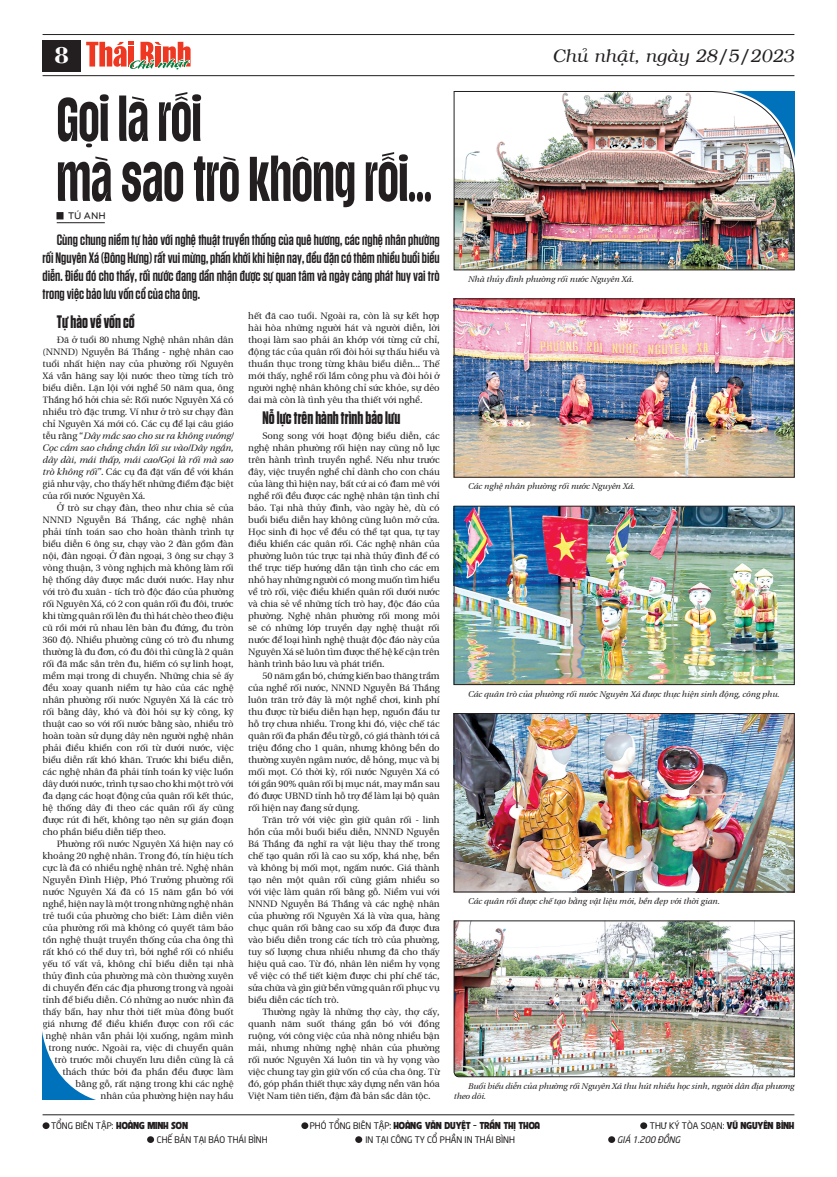
<style>
.page{position:relative;width:837px;height:1177px;background:#fff}
.page>*{position:absolute;margin:0;border:0;box-sizing:border-box;transform-origin:0 0}
.Tit_to_GD{font:63px "SVN Gratelos Display Regular";color:#231f20;scale:.9 1}
.t1{font:24px "VNI Bodon Bold";color:#fff}
.Tit_nho{font:700 18px "SVN Tungsten";color:#231f20;scale:.9 1}
.t2{font:italic 18px "VNI";color:#231f20}
.Sapo{font:600 15px/18px "SVN Tungsten";color:#231f20;text-align:justify}
.Ten_tac_gia{font:10px "UTM Bryant LG Bold";color:#231f20}
.Body{font:9.5px/12px "BHD utopia Long";color:#231f20;text-align:justify}
.Text_dt8{font:9px "UTM Neo Sans Intel";color:#231f20}
.Text_dt8-2{font:9px "UTM American Sans";color:#231f20}
.Text_dt8-3{font:italic 9px "UTM Neo Sans Intel";color:#231f20}
.Chu_thich_anh{font:8.5px/10.2px "BHD Utopia Italic long Italic";color:#231f20}
.s1{font-family:"BHD Utopia Italic long Italic"}
.s2{font-family:"UTM American Sans"}
.s3{font-family:"UTM Neo Sans Intel"}
</style>
<div class="page">
<hr style="left:43px;top:34px;width:751px;height:1px;background:#231f20">
<hr style="left:43px;top:75px;width:751px;height:1px;background:#231f20">
<div style="left:43px;top:40px;width:38px;height:31px;background:#231f20"></div>
<svg style="left:86px;top:42px;width:105px;height:35px"></svg>
<hr style="left:43px;top:1114px;width:751px;height:1px;background:#231f20">
<div style="left:43px;top:1122px;width:7px;height:6px;background:#231f20;border-radius:50%"></div>
<div style="left:301px;top:1122px;width:7px;height:6px;background:#231f20;border-radius:50%"></div>
<div style="left:640px;top:1122px;width:7px;height:6px;background:#231f20;border-radius:50%"></div>
<div style="left:147px;top:1136px;width:7px;height:6px;background:#231f20;border-radius:50%"></div>
<div style="left:355px;top:1136px;width:7px;height:6px;background:#231f20;border-radius:50%"></div>
<div style="left:608px;top:1136px;width:7px;height:6px;background:#231f20;border-radius:50%"></div>
<svg style="left:42px;top:1031px;width:54px;height:69px"></svg>
<div style="left:57px;top:212px;width:6px;height:7px;background:#231f20;border:1px solid #231f20"></div>
<hr style="left:57px;top:222px;width:48px;height:1px;background:#231f20">
<div style="left:451px;top:89px;width:345px;height:184px;background:linear-gradient(to right,#fff,#fff)"></div>
<img style="left:453px;top:91px;width:341px;height:179px">
<img style="left:456px;top:301px;width:336px;height:174px">
<img style="left:456px;top:508px;width:336px;height:174px">
<div style="left:454px;top:506px;width:340px;height:178px;border:1px solid #231f20"></div>
<img style="left:456px;top:715px;width:336px;height:175px">
<div style="left:454px;top:713px;width:340px;height:179px;border:1px solid #231f20"></div>
<img style="left:453px;top:920px;width:341px;height:156px">
<p class="t1" style="left:54px;top:37px;width:16px">8</p>
<p class="t2" style="left:552px;top:43px;width:243px">Chuû nhaät, ngaøy 28/5/2023</p>
<p class="Tit_to_GD" style="left:57px;top:85px;width:162px">Gọi là rối</p>
<p class="Tit_to_GD" style="left:57px;top:145px;width:418px">mà sao trò không rối...</p>
<p class="Sapo" style="left:43px;top:230px;width:398px;text-indent:14px">Cùng chung niềm tự hào với nghệ thuật truyền thống của quê hương, các nghệ nhân phường rối Nguyên Xá (Đông Hưng) rất vui mừng, phấn khởi khi hiện nay, đều đặn có thêm nhiều buổi biểu diễn. Điều đó cho thấy, rối nước đang dần nhận được sự quan tâm và ngày càng phát huy vai trò trong việc bảo lưu vốn cổ của cha ông.</p>
<p class="Ten_tac_gia" style="left:68px;top:208px;width:39px">TÚ ANH</p>
<p class="Tit_nho" style="left:57px;top:310px;width:88px">Tự hào về vốn cổ</p>
<p class="Body" style="left:43px;top:333px;width:193px;text-indent:14px">Đã ở tuổi 80 nhưng Nghệ nhân nhân dân (NNND) Nguyễn Bá Thắng - nghệ nhân cao tuổi nhất hiện nay của phường rối Nguyên Xá vẫn hăng say lội nước theo từng tích trò biểu diễn. Lặn lội với nghề 50 năm qua, ông Thắng hồ hởi chia sẻ: Rối nước Nguyên Xá có nhiều trò đặc trưng. Ví như ở trò sư chạy đàn chỉ Nguyên Xá mới có. Các cụ để lại câu giáo tễu rằng “<span class="s1">Dây mắc sao cho sư ra không vướng/ Cọc cắm sao chẳng chắn lối sư vào/Dây ngắn, dây dài, mái thấp, mái cao/Gọi là rối mà sao trò không rối”</span>. Các cụ đã đặt vấn đề với khán giả như vậy, cho thấy hết những điểm đặc biệt của rối nước Nguyên Xá.</p>
<p class="Body" style="left:43px;top:501px;width:193px;text-indent:14px">Ở trò sư chạy đàn, theo như chia sẻ của NNND Nguyễn Bá Thắng, các nghệ nhân phải tính toán sao cho hoàn thành trình tự biểu diễn 6 ông sư, chạy vào 2 đàn gồm đàn nội, đàn ngoại. Ở đàn ngoại, 3 ông sư chạy 3 vòng thuận, 3 vòng nghịch mà không làm rối hệ thống dây được mắc dưới nước. Hay như với trò đu xuân - tích trò độc đáo của phường rối Nguyên Xá, có 2 con quân rối đu đôi, trước khi từng quân rối lên đu thì hát chèo theo điệu cũ rồi mới rủ nhau lên bàn đu đứng, đu tròn 360 độ. Nhiều phường cũng có trò đu nhưng thường là đu đơn, có đu đôi thì cũng là 2 quân rối đã mắc sẵn trên đu, hiếm có sự linh hoạt, mềm mại trong di chuyển. Những chia sẻ ấy đều xoay quanh niềm tự hào của các nghệ nhân phường rối nước Nguyên Xá là các trò rối bằng dây, khó và đòi hỏi sự kỳ công, kỹ thuật cao so với rối nước bằng sào, nhiều trò hoàn toàn sử dụng dây nên người nghệ nhân phải điều khiển con rối từ dưới nước, việc biểu diễn rất khó khăn. Trước khi biểu diễn, các nghệ nhân đã phải tính toán kỹ việc luồn dây dưới nước, trình tự sao cho khi một trò với đa dạng các hoạt động của quân rối kết thúc, hệ thống dây đi theo các quân rối ấy cũng được rút đi hết, không tạo nên sự gián đoạn cho phần biểu diễn tiếp theo.</p>
<p class="Body" style="left:43px;top:837px;width:193px;text-align:right">Phường rối nước Nguyên Xá hiện nay có khoảng 20 nghệ nhân. Trong đó, tín hiệu tích cực là đã có nhiều nghệ nhân trẻ. Nghệ nhân Nguyễn Đình Hiệp, Phó Trưởng phường rối nước Nguyên Xá đã có 15 năm gắn bó với nghề, hiện nay là một trong những nghệ nhân trẻ tuổi của phường cho biết: Làm diễn viên của phường rối mà không có quyết tâm bảo tồn nghệ thuật truyền thống của cha ông thì rất khó có thể duy trì, bởi nghề rối có nhiều yếu tố vất vả, không chỉ biểu diễn tại nhà thủy đình của phường mà còn thường xuyên di chuyển đến các địa phương trong và ngoài tỉnh để biểu diễn. Có những ao nước nhìn đã thấy bẩn, hay như thời tiết mùa đông buốt giá nhưng để điều khiển được con rối các nghệ nhân vẫn phải lội xuống, ngâm mình trong nước. Ngoài ra, việc di chuyển quân trò trước mỗi chuyến lưu diễn cũng là cả thách thức bởi đa phần đều được làm bằng gỗ, rất nặng trong khi các nghệ<br>nhân của phường hiện nay hầu</p>
<p class="Body" style="left:248px;top:309px;width:193px">hết đã cao tuổi. Ngoài ra, còn là sự kết hợp hài hòa những người hát và người diễn, lời thoại làm sao phải ăn khớp với từng cử chỉ, động tác của quân rối đòi hỏi sự thấu hiểu và thuần thục trong từng khâu biểu diễn... Thế mới thấy, nghề rối lắm công phu và đòi hỏi ở người nghệ nhân không chỉ sức khỏe, sự dẻo dai mà còn là tình yêu tha thiết với nghề.</p>
<p class="Tit_nho" style="left:262px;top:406px;width:154px">Nỗ lực trên hành trình bảo lưu</p>
<p class="Body" style="left:248px;top:429px;width:193px;text-indent:14px">Song song với hoạt động biểu diễn, các nghệ nhân phường rối hiện nay cũng nỗ lực trên hành trình truyền nghề. Nếu như trước đây, việc truyền nghề chỉ dành cho con cháu của làng thì hiện nay, bất cứ ai có đam mê với nghề rối đều được các nghệ nhân tận tình chỉ bảo. Tại nhà thủy đình, vào ngày hè, dù có buổi biểu diễn hay không cũng luôn mở cửa.<br>Học sinh đi học về đều có thể tạt qua, tự tay điều khiển các quân rối. Các nghệ nhân của phường luôn túc trực tại nhà thủy đình để có thể trực tiếp hướng dẫn tận tình cho các em nhỏ hay những người có mong muốn tìm hiểu về trò rối, việc điều khiển quân rối dưới nước và chia sẻ về những tích trò hay, độc đáo của phường. Nghệ nhân phường rối mong mỏi sẽ có những lớp truyền dạy nghệ thuật rối nước để loại hình nghệ thuật độc đáo này của Nguyên Xá sẽ luôn tìm được thế hệ kế cận trên hành trình bảo lưu và phát triển.</p>
<p class="Body" style="left:248px;top:669px;width:193px;text-indent:14px">50 năm gắn bó, chứng kiến bao thăng trầm của nghề rối nước, NNND Nguyễn Bá Thắng luôn trăn trở đây là một nghề chơi, kinh phí thu được từ biểu diễn hạn hẹp, nguồn đầu tư hỗ trợ chưa nhiều. Trong khi đó, việc chế tác quân rối đa phần đều từ gỗ, có giá thành tới cả triệu đồng cho 1 quân, nhưng không bền do thường xuyên ngâm nước, dễ hỏng, mục và bị mối mọt. Có thời kỳ, rối nước Nguyên Xá có tới gần 90% quân rối bị mục nát, may mắn sau đó được UBND tỉnh hỗ trợ để làm lại bộ quân rối hiện nay đang sử dụng.</p>
<p class="Body" style="left:248px;top:813px;width:193px;text-indent:14px">Trăn trở với việc gìn giữ quân rối - linh hồn của mỗi buổi biểu diễn, NNND Nguyễn Bá Thắng đã nghĩ ra vật liệu thay thế trong chế tạo quân rối là cao su xốp, khá nhẹ, bền và không bị mối mọt, ngấm nước. Giá thành tạo nên một quân rối cũng giảm nhiều so với việc làm quân rối bằng gỗ. Niềm vui với NNND Nguyễn Bá Thắng và các nghệ nhân của phường rối Nguyên Xá là vừa qua, hàng chục quân rối bằng cao su xốp đã được đưa vào biểu diễn trong các tích trò của phường, tuy số lượng chưa nhiều nhưng đã cho thấy hiệu quả cao. Từ đó, nhân lên niềm hy vọng về việc có thể tiết kiệm được chi phí chế tác, sửa chữa và gìn giữ bền vững quân rối phục vụ biểu diễn các tích trò.</p>
<p class="Body" style="left:248px;top:1005px;width:193px;text-indent:14px">Thường ngày là những thợ cày, thợ cấy, quanh năm suốt tháng gắn bó với đồng ruộng, với công việc của nhà nông nhiều bận mải, nhưng những nghệ nhân của phường rối nước Nguyên Xá luôn tin và hy vọng vào việc chung tay gìn giữ vốn cổ của cha ông. Từ đó, góp phần thiết thực xây dựng nền văn hóa Việt Nam tiên tiến, đậm đà bản sắc dân tộc.</p>
<p class="Chu_thich_anh" style="left:468px;top:273px;width:167px">Nhà thủy đình phường rối nước Nguyên Xá.</p>
<p class="Chu_thich_anh" style="left:468px;top:479px;width:168px">Các nghệ nhân phường rối nước Nguyên Xá.</p>
<p class="Chu_thich_anh" style="left:468px;top:687px;width:313px">Các quân trò của phường rối nước Nguyên Xá được thực hiện sinh động, công phu.</p>
<p class="Chu_thich_anh" style="left:468px;top:895px;width:253px">Các quân rối được chế tạo bằng vật liệu mới, bền đẹp với thời gian.</p>
<p class="Chu_thich_anh" style="left:454px;top:1079px;width:342px;text-indent:14px">Buổi biểu diễn của phường rối Nguyên Xá thu hút nhiều học sinh, người dân địa phương theo dõi.</p>
<p class="Text_dt8" style="left:51px;top:1118px;width:138px">TỔNG BIÊN TẬP: <span class="s2">HOÀNG MINH SƠN</span></p>
<p class="Text_dt8-2" style="left:309px;top:1118px;width:232px"><span class="s3">PHÓ TỔNG BIÊN TẬP:</span> HOÀNG VĂN DUYỆT - TRẦN THỊ THOA</p>
<p class="Text_dt8" style="left:649px;top:1118px;width:146px">THƯ KÝ TÒA SOẠN: <span class="s2">VŨ NGUYÊN BÌNH</span></p>
<p class="Text_dt8" style="left:157px;top:1132px;width:112px">CHẾ BẢN TẠI BÁO THÁI BÌNH</p>
<p class="Text_dt8" style="left:365px;top:1132px;width:151px">IN TẠI CÔNG TY CỔ PHẦN IN THÁI BÌNH</p>
<p class="Text_dt8-3" style="left:617px;top:1132px;width:64px">GIÁ 1.200 ĐỒNG</p>
</div>
